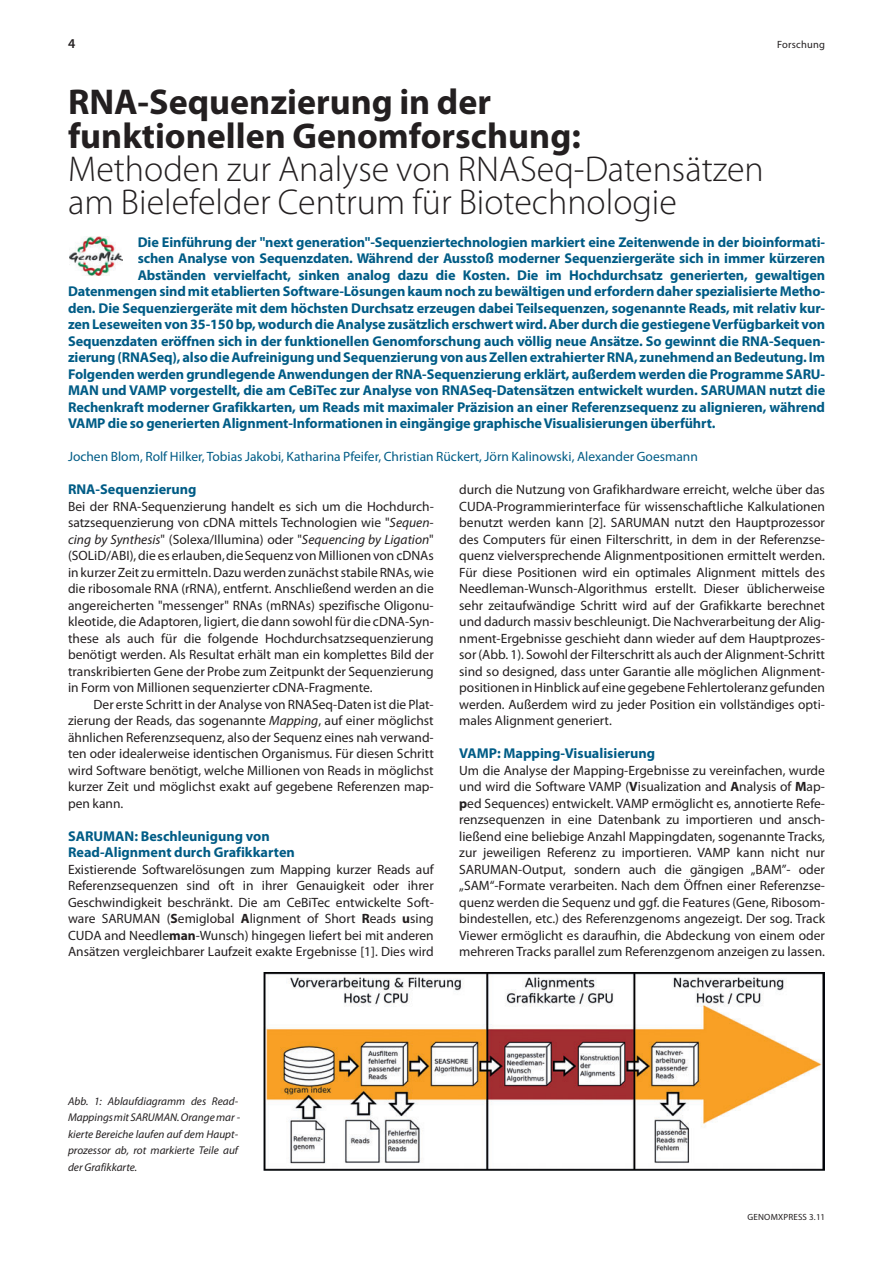
<style>
.page{position:relative;width:893px;height:1263px;background:#fff}
.page>*{position:absolute;margin:0;border:0;box-sizing:border-box;transform-origin:0 0}
.t1{font:300 36px/33px "Myriad Pro";color:#231f20}
.t2{font:700 36px/33px "Myriad Pro";color:#231f20}
.t3{font:700 14.25px/16.5px "Myriad Pro";letter-spacing:-.01em;color:#005c86}
.t4{font:13.5px/16.5px "Myriad Pro";color:#231f20;text-align:justify}
.t5{font:13.5px "Myriad Pro";color:#005c86}
.t6{font:600 13.5px "Myriad Pro";color:#231f20}
.t7{font:italic 11.25px/16.5px "Myriad Pro";color:#231f20}
.t8{font:10.5px "Myriad Pro";letter-spacing:.02em;color:#231f20}
.t9{font:9px "Myriad Pro";letter-spacing:.02em;color:#231f20}
.s1{font-style:italic}
.s2{font-weight:700}
</style>
<div class="page">
<img style="left:264px;top:973px;width:561px;height:197px">
<img style="left:70px;top:236px;width:53px;height:40px">
<p class="t6" style="left:68px;top:39px;width:9px">4</p>
<p class="t8" style="left:777px;top:41px;width:49px">Forschung</p>
<h1 class="t2" style="left:68px;top:89px;width:514px">RNA-Sequenzierung in der funktionellen Genomforschung:</h1>
<h1 class="t1" style="left:68px;top:155px;width:697px">Methoden zur Analyse von RNASeq-Datensätzen am Bielefelder Centrum für Biotechnologie</h1>
<p class="t3" style="left:138px;top:235px;width:689px">Die Einführung der "next generation"-Sequenziertechnologien markiert eine Zeitenwende in der bioinformati-</p>
<p class="t3" style="left:138px;top:251px;width:689px">schen Analyse von Sequenzdaten. Während der Ausstoß moderner Sequenziergeräte sich in immer kürzeren</p>
<p class="t3" style="left:138px;top:268px;width:689px">Abständen vervielfacht, sinken analog dazu die Kosten. Die im Hochdurchsatz generierten, gewaltigen</p>
<p class="t3" style="left:68px;top:284px;width:758px">Datenmengen sind mit etablierten Software-Lösungen kaum noch zu bewältigen und erfordern daher spezialisierte Metho-</p>
<p class="t3" style="left:68px;top:301px;width:759px">den. Die Sequenziergeräte mit dem höchsten Durchsatz erzeugen dabei Teilsequenzen, sogenannte Reads, mit relativ kur-</p>
<p class="t3" style="left:68px;top:317px;width:759px">zen Leseweiten von 35-150 bp, wodurch die Analyse zusätzlich erschwert wird. Aber durch die gestiegene Verfügbarkeit von</p>
<p class="t3" style="left:68px;top:334px;width:759px">Sequenzdaten eröffnen sich in der funktionellen Genomforschung auch völlig neue Ansätze. So gewinnt die RNA-Sequen-</p>
<p class="t3" style="left:68px;top:350px;width:759px">zierung (RNASeq), also die Aufreinigung und Sequenzierung von aus Zellen extrahierter RNA, zunehmend an Bedeutung. Im</p>
<p class="t3" style="left:68px;top:367px;width:759px">Folgenden werden grundlegende Anwendungen der RNA-Sequenzierung erklärt, außerdem werden die Programme SARU-</p>
<p class="t3" style="left:68px;top:383px;width:759px">MAN und VAMP vorgestellt, die am CeBiTec zur Analyse von RNASeq-Datensätzen entwickelt wurden. SARUMAN nutzt die</p>
<p class="t3" style="left:68px;top:400px;width:758px">Rechenkraft moderner Grafikkarten, um Reads mit maximaler Präzision an einer Referenzsequenz zu alignieren, während</p>
<p class="t3" style="left:68px;top:416px;width:649px">VAMP die so generierten Alignment-Informationen in eingängige graphische Visualisierungen überführt.</p>
<p class="t5" style="left:68px;top:451px;width:631px">Jochen Blom, rolf Hilker, Tobias Jakobi, Katharina Pfeifer, Christian rückert, Jörn Kalinowski, Alexander Goesmann</p>
<p class="t3" style="left:68px;top:482px;width:130px">RNA-Sequenzierung</p>
<p class="t4" style="left:68px;top:499px;width:367px">Bei der rnA-sequenzierung handelt es sich um die Hochdurch&shy;satzsequenzierung von cDnA mittels Technologien wie "<span class="s1">Sequen&shy;cing by Synthesis</span>" (solexa/Illumina) oder "<span class="s1">Sequencing by Ligation</span>" (soLiD/ABI), die es erlauben,diesequenz von millionen von cDnAs in kurzer Zeit zu ermitteln. Dazu werden zunächst stabile rnAs, wie die ribosomale rnA (rrnA), entfernt. Anschließend werden an die angereicherten "messenger" rnAs (mrnAs) spezifische oligonu&shy;kleotide, die Adaptoren, ligiert, die dann sowohl für die cDnA-syn&shy;these als auch für die folgende Hochdurchsatzsequenzierung benötigt werden. Als resultat erhält man ein komplettes Bild der transkribierten Gene der Probe zum Zeitpunkt der sequenzierung in Form von millionen sequenzierter cDnA-Fragmente.</p>
<p class="t4" style="left:68px;top:697px;width:367px;text-indent:26px">Der erste schritt in der Analyse von rnAseq-Daten ist die Plat&shy;zierung der reads, das sogenannte <span class="s1">Mapping</span>, auf einer möglichst ähnlichen referenzsequenz, also der sequenz eines nah verwand&shy;ten oder idealerweise identischen organismus. Für diesen schritt wird software benötigt, welche millionen von reads in möglichst kurzer Zeit und möglichst exakt auf gegebene referenzen map&shy;pen kann.</p>
<p class="t3" style="left:68px;top:829px;width:228px">SARUMAN: Beschleunigung von<br>Read-Alignment durch Grafikkarten</p>
<p class="t4" style="left:68px;top:862px;width:367px">existierende softwarelösungen zum mapping kurzer reads auf referenzsequenzen sind oft in ihrer Genauigkeit oder ihrer Geschwindigkeit beschränkt. Die am CeBiTec entwickelte soft&shy;ware sArUmAn (<span class="s2">S</span>emiglobal <span class="s2">A</span>lignment of short <span class="s2">R</span>eads <span class="s2">u</span>sing CUDA and needle<span class="s2">man</span>-Wunsch) hingegen liefert bei mit anderen Ansätzen vergleichbarer Laufzeit exakte ergebnisse [1]. Dies wird</p>
<p class="t4" style="left:459px;top:482px;width:367px">durch die nutzung von Grafikhardware erreicht, welche über das CUDA-Programmierinterface für wissenschaftliche Kalkulationen benutzt werden kann [2]. sArUmAn nutzt den Hauptprozessor des Computers für einen Filterschritt, in dem in der referenzse&shy;quenz vielversprechende Alignmentpositionen ermittelt werden.<br>Für diese Positionen wird ein optimales Alignment mittels des needleman-Wunsch-Algorithmus erstellt. Dieser üblicherweise sehr zeitaufwändige schritt wird auf der Grafikkarte berechnet und dadurch massiv beschleunigt. Die nachverarbeitung der Alig&shy;nment-ergebnisse geschieht dann wieder auf dem Hauptprozes&shy;sor (Abb. 1). sowohl der Filterschritt als auch der Alignment-schritt sind so designed, dass unter Garantie alle möglichen Alignment&shy;positionen in Hinblick auf eine gegebene Fehlertoleranz gefunden werden. Außerdem wird zu jeder Position ein vollständiges opti&shy;males Alignment generiert.</p>
<p class="t3" style="left:459px;top:746px;width:198px">VAMP: Mapping-Visualisierung</p>
<p class="t4" style="left:459px;top:763px;width:367px">Um die Analyse der mapping-ergebnisse zu vereinfachen, wurde und wird die software VAmP (<span class="s2">V</span>isualization and <span class="s2">A</span>nalysis of <span class="s2">M</span>ap&shy;<span class="s2">p</span>ed sequences) entwickelt. VAmP ermöglicht es, annotierte refe&shy;renzsequenzen in eine Datenbank zu importieren und ansch&shy;ließend eine beliebige Anzahl mappingdaten, sogenannte Tracks, zur jeweiligen referenz zu importieren. VAmP kann nicht nur sArUmAn-output, sondern auch die gängigen „BAm”- oder „sAm“-Formate verarbeiten. nach dem Öffnen einer referenzse&shy;quenz werden die sequenz und ggf. die Features (Gene, ribosom&shy;bindestellen, etc.) des referenzgenoms angezeigt. Der sog. Track Viewer ermöglicht es daraufhin, die Abdeckung von einem oder mehreren Tracks parallel zum referenzgenom anzeigen zu lassen.</p>
<p class="t7" style="left:68px;top:1093px;width:174px">Abb. 1: Ablaufdiagramm des Read-<br>Mappingsmit SARUMAN. Orange mar - kierte Bereiche laufen auf dem Haupt&shy;prozessor ab, rot markierte Teile auf der Grafikkarte.</p>
<p class="t9" style="left:748px;top:1214px;width:79px">GenomXPress 3.11</p>
</div>
